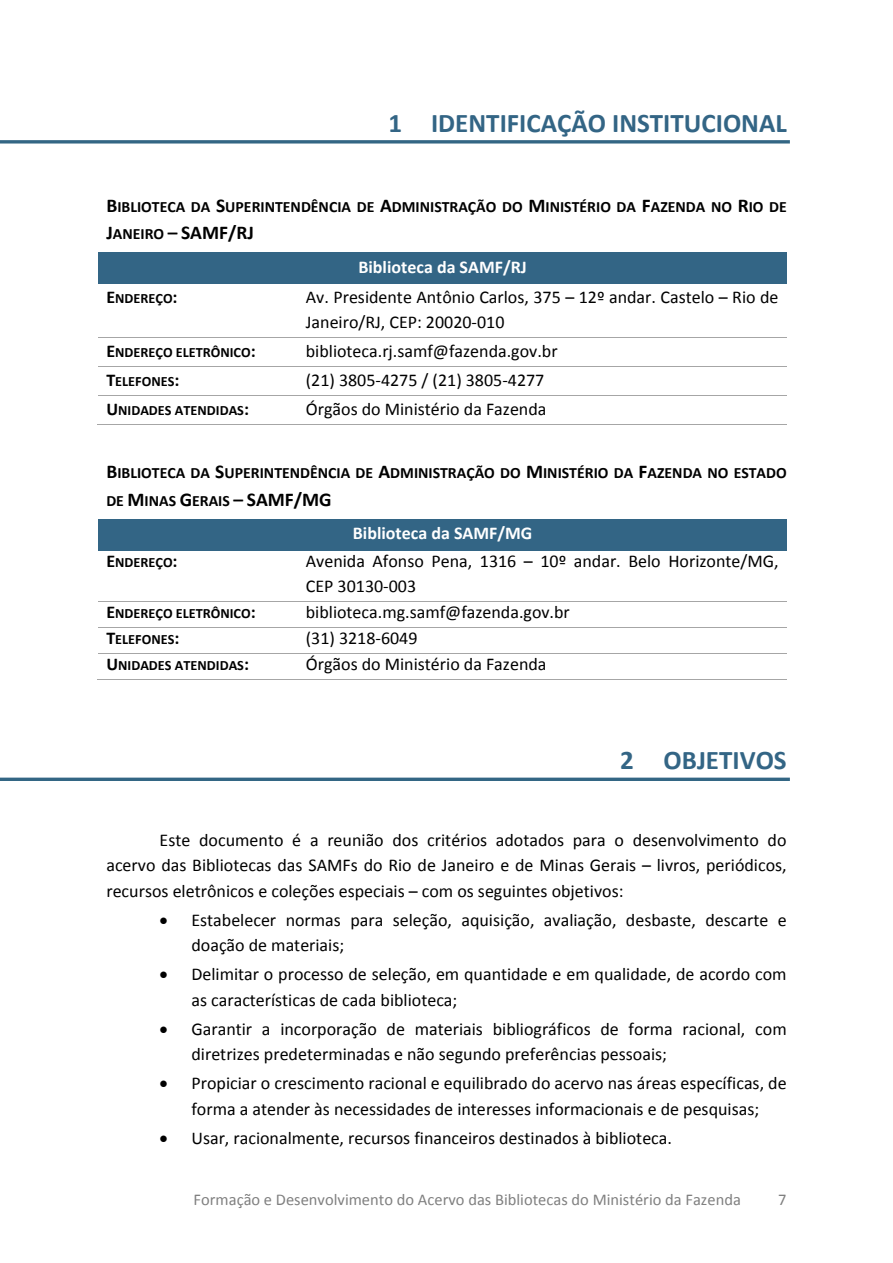
<style>
.page{position:relative;width:893px;height:1263px;background:#fff}
.page>*{position:absolute;margin:0;border:0;box-sizing:border-box;transform-origin:0 0}
.t1{font:700 27px "Calibri";color:#336585}
.t2{font:700 19.5px "Calibri";color:#000}
.t3{font:18px/25.3px "Calibri";color:#000}
.t4{font:700 18px "Calibri";color:#fff}
.t5{font:16.5px "Calibri";color:#808080}
.t6{font:700 15.75px/27.3px "Calibri";color:#000}
.t7{font:700 14.25px "Calibri";color:#000}
.s1{font-size:19.5px}
.s2{font-size:15.75px}
.s3{font-size:18px}
</style>
<div class="page">
<div style="left:98px;top:253px;width:689px;height:31px;background:#336585"></div>
<hr style="left:98px;top:338px;width:689px;height:1px;background:#a6a6a6">
<hr style="left:98px;top:367px;width:689px;height:1px;background:#a6a6a6">
<hr style="left:98px;top:396px;width:689px;height:1px;background:#a6a6a6">
<hr style="left:97px;top:425px;width:201px;height:1px;background:#a6a6a6">
<hr style="left:297px;top:425px;width:490px;height:1px;background:#a6a6a6">
<div style="left:98px;top:519px;width:689px;height:31px;background:#336585"></div>
<hr style="left:98px;top:601px;width:689px;height:1px;background:#a6a6a6">
<hr style="left:98px;top:627px;width:689px;height:1px;background:#a6a6a6">
<hr style="left:98px;top:653px;width:689px;height:1px;background:#a6a6a6">
<hr style="left:97px;top:679px;width:201px;height:1px;background:#a6a6a6">
<hr style="left:297px;top:679px;width:490px;height:1px;background:#a6a6a6">
<svg style="left:0;top:140px;width:790px;height:4px;background:#527d96"></svg>
<hr style="left:0;top:778px;width:790px;height:3px;background:#336684">
<h1 class="t1" style="left:388px;top:112px;width:400px">1 IDENTIFICAÇÃO INSTITUCIONAL</h1>
<p class="t6" style="left:106px;top:194px;width:682px"><span class="s1">B</span>IBLIOTECA DA <span class="s1">S</span>UPERINTENDÊNCIA DE <span class="s1">A</span>DMINISTRAÇÃO DO <span class="s1">M</span>INISTÉRIO DA <span class="s1">F</span>AZENDA NO <span class="s1">R</span>IO DE</p>
<p class="t2" style="left:106px;top:225px;width:149px">J<span class="s2">ANEIRO</span> – SAMF/RJ</p>
<p class="t4" style="left:358px;top:259px;width:170px">Biblioteca da SAMF/RJ</p>
<p class="t7" style="left:106px;top:292px;width:73px"><span class="s3">E</span>NDEREÇO<span class="s3">:</span></p>
<p class="t3" style="left:306px;top:285px;width:474px">Av. Presidente Antônio Carlos, 375 – 12º andar. Castelo – Rio de<br>Janeiro/RJ, CEP: 20020-010</p>
<p class="t7" style="left:106px;top:346px;width:151px"><span class="s3">E</span>NDEREÇO ELETRÔNICO<span class="s3">:</span></p>
<p class="t3" style="left:306px;top:340px;width:253px">biblioteca.rj.samf@fazenda.gov.br</p>
<p class="t7" style="left:106px;top:375px;width:75px"><span class="s3">T</span>ELEFONES<span class="s3">:</span></p>
<p class="t3" style="left:306px;top:369px;width:240px">(21) 3805-4275 / (21) 3805-4277</p>
<p class="t7" style="left:106px;top:404px;width:144px"><span class="s3">U</span>NIDADES ATENDIDAS<span class="s3">:</span></p>
<p class="t3" style="left:306px;top:398px;width:242px">Órgãos do Ministério da Fazenda</p>
<p class="t6" style="left:106px;top:461px;width:682px"><span class="s1">B</span>IBLIOTECA DA <span class="s1">S</span>UPERINTENDÊNCIA DE <span class="s1">A</span>DMINISTRAÇÃO DO <span class="s1">M</span>INISTÉRIO DA <span class="s1">F</span>AZENDA NO ESTADO<br>DE <span class="s1">M</span>INAS <span class="s1">G</span>ERAIS <span class="s1">– SAMF/MG</span></p>
<p class="t4" style="left:353px;top:526px;width:181px">Biblioteca da SAMF/MG</p>
<p class="t7" style="left:106px;top:556px;width:73px"><span class="s3">E</span>NDEREÇO<span class="s3">:</span></p>
<p class="t3" style="left:306px;top:550px;width:474px">Avenida Afonso Pena, 1316 – 10º andar. Belo Horizonte/MG,<br>CEP 30130-003</p>
<p class="t7" style="left:106px;top:608px;width:151px"><span class="s3">E</span>NDEREÇO ELETRÔNICO<span class="s3">:</span></p>
<p class="t3" style="left:306px;top:601px;width:265px">biblioteca.mg.samf@fazenda.gov.br</p>
<p class="t7" style="left:106px;top:634px;width:75px"><span class="s3">T</span>ELEFONES<span class="s3">:</span></p>
<p class="t3" style="left:306px;top:627px;width:113px">(31) 3218-6049</p>
<p class="t7" style="left:106px;top:660px;width:144px"><span class="s3">U</span>NIDADES ATENDIDAS<span class="s3">:</span></p>
<p class="t3" style="left:306px;top:653px;width:242px">Órgãos do Ministério da Fazenda</p>
<h1 class="t1" style="left:620px;top:749px;width:168px">2 OBJETIVOS</h1>
<p class="t3" style="left:106px;top:829px;width:682px;text-align:justify;text-indent:53px">Este documento é a reunião dos critérios adotados para o desenvolvimento do acervo das Bibliotecas das SAMFs do Rio de Janeiro e de Minas Gerais – livros, periódicos, recursos eletrônicos e coleções especiais – com os seguintes objetivos:</p>
<p class="t3" style="left:191px;top:909px;width:597px;text-indent:-32px">• Estabelecer normas para seleção, aquisição, avaliação, desbaste, descarte e doação de materiais;</p>
<p class="t3" style="left:191px;top:963px;width:597px;text-indent:-32px">• Delimitar o processo de seleção, em quantidade e em qualidade, de acordo com as características de cada biblioteca;</p>
<p class="t3" style="left:191px;top:1018px;width:597px;text-indent:-32px">• Garantir a incorporação de materiais bibliográficos de forma racional, com diretrizes predeterminadas e não segundo preferências pessoais;</p>
<p class="t3" style="left:160px;top:1072px;width:628px;text-align:center">• Propiciar o crescimento racional e equilibrado do acervo nas áreas específicas, de forma a atender às necessidades de interesses informacionais e de pesquisas;</p>
<p class="t3" style="left:160px;top:1127px;width:514px">• Usar, racionalmente, recursos financeiros destinados à biblioteca.</p>
<p class="t5" style="left:194px;top:1193px;width:549px">Formação e Desenvolvimento do Acervo das Bibliotecas do Ministério da Fazenda</p>
<p class="t5" style="left:778px;top:1193px;width:10px">7</p>
</div>
